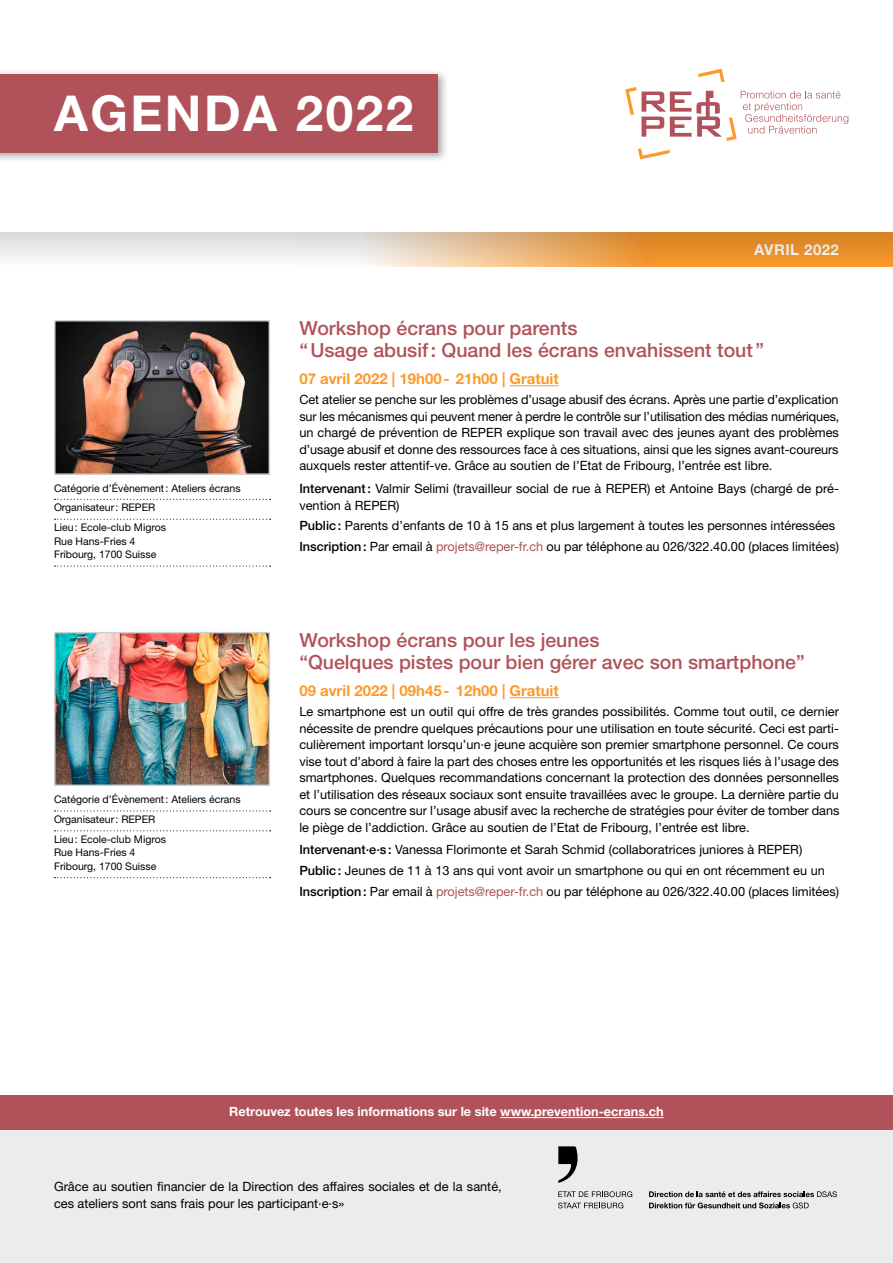
<style>
.page{position:relative;width:893px;height:1263px;background:#fff}
.page>*{position:absolute;margin:0;border:0;box-sizing:border-box;transform-origin:0 0}
.t1{font:700 49.5px "Helvetica Neue LT Std";letter-spacing:.05em;color:#fff}
.t2{font:500 19.5px/22.5px "Helvetica Neue LT Std";color:#b1525a}
.t3{font:700 15px "Helvetica Neue LT Std";color:#fb9a2d}
.t4{font:700 15px "Helvetica Neue LT Std";letter-spacing:.03em;color:#fff}
.t5{font:12.75px/16.5px "Helvetica Neue LT Std";color:#000}
.t6{font:700 12.75px "Helvetica Neue LT Std";color:#fff}
.t7{font:10.5px/20px "Helvetica Neue LT Std";color:#000}
.s1{font-weight:500}
.s2{color:#b1525a}
</style>
<div class="page">
<div style="left:0;top:68px;width:449px;height:96px;background:#000;opacity:.35"></div>
<div style="left:0;top:74px;width:438px;height:78px;background:#b1525a"></div>
<svg style="left:625px;top:69px;width:223px;height:90px"></svg>
<hr style="left:510px;top:385px;width:49px;height:1px;background:#fb9a2d">
<svg style="left:55px;top:499px;width:216px;height:1px"></svg>
<svg style="left:55px;top:519px;width:216px;height:1px"></svg>
<svg style="left:55px;top:565px;width:216px;height:2px"></svg>
<hr style="left:510px;top:697px;width:49px;height:1px;background:#fb9a2d">
<svg style="left:55px;top:810px;width:216px;height:1px"></svg>
<svg style="left:55px;top:830px;width:216px;height:1px"></svg>
<svg style="left:55px;top:877px;width:216px;height:1px"></svg>
<div style="left:0;top:233px;width:893px;height:34px;background:linear-gradient(to bottom,#d9d9d9,#fdfdfd)"></div>
<svg style="left:299px;top:233px;width:594px;height:34px;background:#e8ad6b"></svg>
<img style="left:57px;top:323px;width:210px;height:149px">
<div style="left:54px;top:320px;width:216px;height:155px;border:2px solid #cfd0d0"></div>
<img style="left:57px;top:635px;width:210px;height:148px">
<div style="left:54px;top:632px;width:216px;height:154px;border:2px solid #cfd0d0"></div>
<div style="left:0;top:1129px;width:893px;height:134px;background:#ececec"></div>
<div style="left:0;top:1096px;width:893px;height:34px;background:#b1525a"></div>
<hr style="left:500px;top:1117px;width:164px;height:1px;background:#fff">
<svg style="left:558px;top:1146px;width:20px;height:37px"></svg>
<svg style="left:558px;top:1191px;width:74px;height:17px"></svg>
<svg style="left:649px;top:1191px;width:188px;height:17px"></svg>
<h1 class="t1" style="left:54px;top:82px;width:361px">AGENDA 2022</h1>
<p class="t4" style="left:754px;top:241px;width:86px">AVRIL 2022</p>
<p class="t7" style="left:54px;top:478px;width:188px">Catégorie d’Évènement: Ateliers écrans<br>Organisateur: REPER<br>Lieu: Ecole-club Migros</p>
<p class="t7" style="left:54px;top:534px;width:104px;line-height:13.5px">Rue Hans-Fries 4<br>Fribourg, 1700 Suisse</p>
<p class="t7" style="left:54px;top:789px;width:188px">Catégorie d’Évènement: Ateliers écrans<br>Organisateur: REPER<br>Lieu: Ecole-club Migros</p>
<p class="t7" style="left:54px;top:846px;width:104px;line-height:13.5px">Rue Hans-Fries 4<br>Fribourg, 1700 Suisse</p>
<h2 class="t2" style="left:299px;top:316px;width:466px">Workshop écrans pour parents<br>“Usage abusif: Quand les écrans envahissent tout ”</h2>
<p class="t3" style="left:299px;top:370px;width:261px">07 avril 2022 | 19h00- 21h00 | Gratuit</p>
<p class="t5" style="left:299px;top:391px;width:541px;text-align:justify">Cet atelier se penche sur les problèmes d’usage abusif des écrans. Après une partie d’explication sur les mécanismes qui peuvent mener à perdre le contrôle sur l’utilisation des médias numériques, un chargé de prévention de REPER explique son travail avec des jeunes ayant des problèmes d’usage abusif et donne des ressources face à ces situations, ainsi que les signes avant-coureurs auxquels rester attentif-ve. Grâce au soutien de l’Etat de Fribourg, l’entrée est libre.</p>
<p class="t5" style="left:299px;top:480px;width:541px"><span class="s1">Intervenant:</span> Valmir Selimi (travailleur social de rue à REPER) et Antoine Bays (chargé de pré&shy;vention à REPER)</p>
<p class="t5" style="left:299px;top:515px;width:541px;line-height:20.7px"><span class="s1">Public:</span> Parents d’enfants de 10 à 15 ans et plus largement à toutes les personnes intéressées<br><span class="s1">Inscription:</span> Par email à <span class="s2">projets@reper-fr.ch</span> ou par téléphone au 026/322.40.00 (places limitées)</p>
<h2 class="t2" style="left:299px;top:628px;width:507px">Workshop écrans pour les jeunes<br>“Quelques pistes pour bien gérer avec son smartphone”</h2>
<p class="t3" style="left:299px;top:681px;width:261px">09 avril 2022 | 09h45- 12h00 | Gratuit</p>
<p class="t5" style="left:299px;top:703px;width:541px;text-align:justify">Le smartphone est un outil qui offre de très grandes possibilités. Comme tout outil, ce dernier nécessite de prendre quelques précautions pour une utilisation en toute sécurité. Ceci est parti&shy;culièrement important lorsqu’un·e jeune acquière son premier smartphone personnel. Ce cours vise tout d’abord à faire la part des choses entre les opportunités et les risques liés à l’usage des smartphones. Quelques recommandations concernant la protection des données personnelles et l’utilisation des réseaux sociaux sont ensuite travaillées avec le groupe. La dernière partie du cours se concentre sur l’usage abusif avec la recherche de stratégies pour éviter de tomber dans le piège de l’addiction. Grâce au soutien de l’Etat de Fribourg, l’entrée est libre.</p>
<p class="t5" style="left:299px;top:839px;width:541px;line-height:20.7px"><span class="s1">Intervenant·e·s:</span> Vanessa Florimonte et Sarah Schmid (collaboratrices juniores à REPER)<br><span class="s1">Public:</span> Jeunes de 11 à 13 ans qui vont avoir un smartphone ou qui en ont récemment eu un<br><span class="s1">Inscription:</span> Par email à <span class="s2">projets@reper-fr.ch</span> ou par téléphone au 026/322.40.00 (places limitées)</p>
<p class="t6" style="left:229px;top:1104px;width:436px">Retrouvez toutes les informations sur le site www.prevention-ecrans.ch</p>
<p class="t5" style="left:54px;top:1178px;width:449px">Grâce au soutien financier de la Direction des affaires sociales et de la santé, ces ateliers sont sans frais pour les participant·e·s»</p>
</div>
